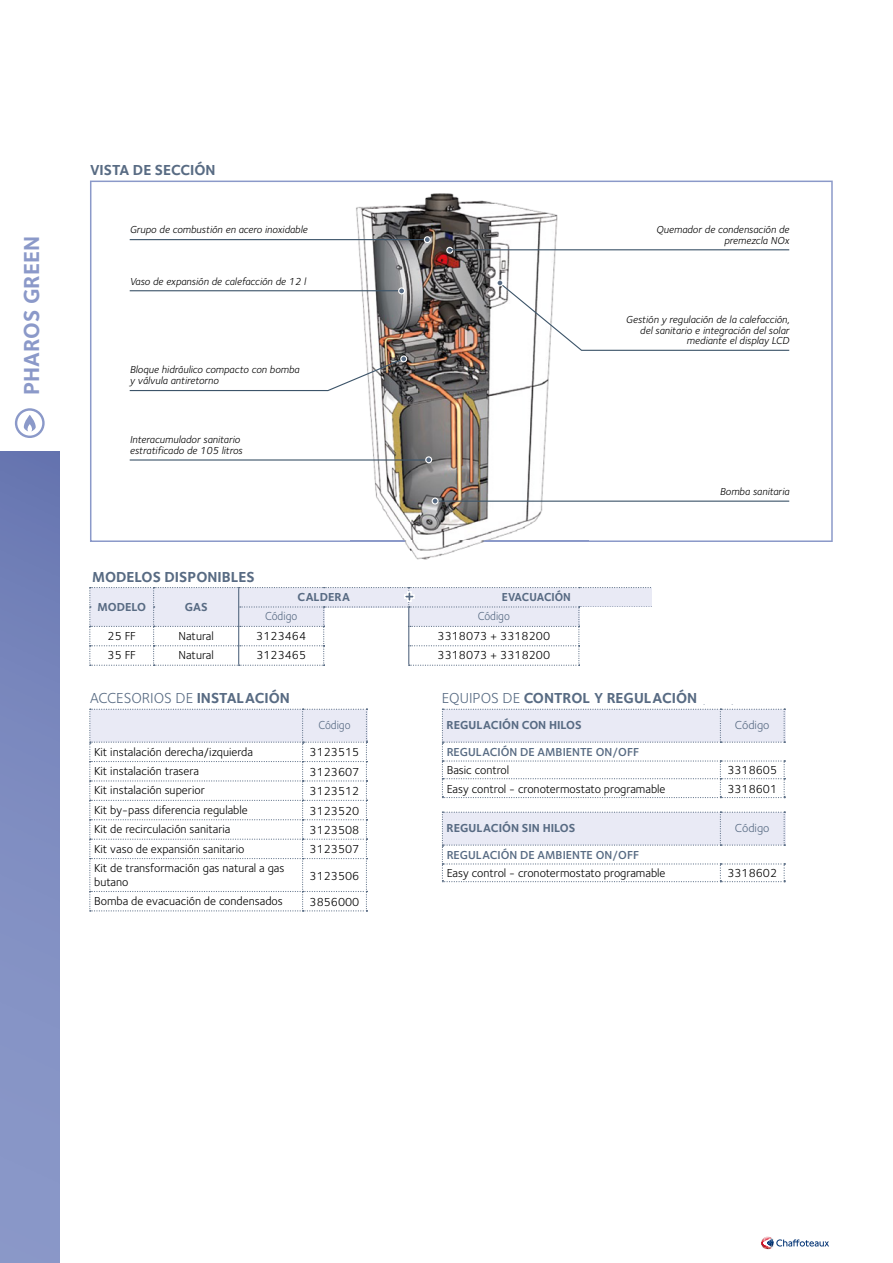
<style>
.page{position:relative;width:893px;height:1263px;background:#fff}
.page>*{position:absolute;margin:0;border:0;box-sizing:border-box;transform-origin:0 0}
.t1{font:700 22.5px "Foundry Sterling";color:#8b99c9}
.t2{font:700 15px "Foundry Sterling";color:#586b83}
.t3{font:15px "Foundry Sterling";color:#586b83}
.t4{font:12px/13.5px "Foundry Sterling";color:#000}
.t5{font:700 12px "Foundry Sterling";color:#586b83}
.t6{font:600 12px "Foundry Sterling";color:#586b83}
.t7{font:12px "Foundry Sterling";color:#586b83;scale:.93 1}
.t8{font:12px "Foundry Sterling";color:#586b83}
.t9{font:700 12px "Foundry Sterling";color:#586b83;scale:.95 1}
.t10{font:italic 10.5px/10.5px "Foundry Sterling";color:#000}
.s1{font-weight:700}
.s2{font-weight:500;font-size:12px}
.s3{font-weight:400}
</style>
<div class="page">
<svg style="left:15px;top:408px;width:30px;height:30px"></svg>
<svg style="left:761px;top:1237px;width:68px;height:13px"></svg>
<img style="left:0;top:451px;width:60px;height:812px">
<svg style="left:90px;top:181px;width:742px;height:361px"></svg>
<img style="left:351px;top:188px;width:238px;height:372px">
<img style="left:351px;top:540px;width:238px;height:2px">
<svg style="left:447px;top:248px;width:5px;height:5px"></svg>
<hr style="left:449px;top:249px;width:340px;height:1px;background:#3c5469">
<hr style="left:130px;top:290px;width:271px;height:1px;background:#3c5469">
<hr style="left:435px;top:501px;width:354px;height:1px;background:#3c5469">
<hr style="left:130px;top:459px;width:299px;height:2px;background:#3c5469">
<hr style="left:130px;top:239px;width:297px;height:1px;background:#3c5469">
<svg style="left:497px;top:281px;width:293px;height:70px"></svg>
<svg style="left:398px;top:287px;width:7px;height:7px"></svg>
<svg style="left:399px;top:289px;width:5px;height:4px"></svg>
<svg style="left:424px;top:236px;width:7px;height:7px"></svg>
<svg style="left:425px;top:237px;width:4px;height:5px"></svg>
<svg style="left:129px;top:357px;width:277px;height:35px"></svg>
<svg style="left:425px;top:456px;width:7px;height:7px"></svg>
<svg style="left:426px;top:457px;width:5px;height:5px"></svg>
<svg style="left:431px;top:498px;width:7px;height:7px"></svg>
<svg style="left:433px;top:499px;width:4px;height:4px"></svg>
<svg style="left:89px;top:709px;width:279px;height:202px"></svg>
<svg style="left:442px;top:709px;width:343px;height:89px"></svg>
<svg style="left:442px;top:812px;width:343px;height:70px"></svg>
<svg style="left:89px;top:587px;width:563px;height:79px"></svg>
<div style="left:325px;top:608px;width:83px;height:61px;background:#fff"></div>
<div style="left:580px;top:608px;width:266px;height:61px;background:#fff"></div>
<h1 class="t1" style="left:18px;top:395px;width:161px;rotate:-90deg">PHAROS GREEN</h1>
<p class="t2" style="left:90px;top:161px;width:127px">VISTA DE SECCIÓN</p>
<p class="t10" style="left:130px;top:225px;width:179px">Grupo de combustión en acero inoxidable</p>
<p class="t10" style="left:130px;top:277px;width:178px">Vaso de expansión de calefacción de 12 l</p>
<p class="t10" style="left:130px;top:366px;width:171px">Bloque hidráulico compacto con bomba y válvula antiretorno</p>
<p class="t10" style="left:130px;top:435px;width:114px">Interacumulador sanitario estratificado de 105 litros</p>
<p class="t2" style="left:92px;top:568px;width:164px">MODELOS DISPONIBLES</p>
<p class="t5" style="left:97px;top:600px;width:50px">MODELO</p>
<p class="t5" style="left:185px;top:600px;width:24px">GAS</p>
<p class="t5" style="left:297px;top:590px;width:54px">CALDERA</p>
<p class="t9" style="left:502px;top:590px;width:74px">EVACUACIÓN</p>
<p class="t7" style="left:265px;top:612px;width:36px">Código</p>
<p class="t7" style="left:478px;top:612px;width:36px">Código</p>
<p class="t4" style="left:108px;top:630px;width:30px">25 FF</p>
<p class="t4" style="left:178px;top:630px;width:37px">Natural</p>
<p class="t4" style="left:256px;top:630px;width:51px">3123464</p>
<p class="t4" style="left:437px;top:630px;width:114px">3318073 + 3318200</p>
<p class="t4" style="left:108px;top:650px;width:30px">35 FF</p>
<p class="t4" style="left:178px;top:650px;width:37px">Natural</p>
<p class="t4" style="left:256px;top:650px;width:51px">3123465</p>
<p class="t4" style="left:437px;top:650px;width:114px">3318073 + 3318200</p>
<p class="t10" style="left:656px;top:226px;width:135px;text-align:right">Quemador de condensación de premezcla NOx</p>
<p class="t10" style="left:625px;top:316px;width:165px;text-align:right">Gestión y regulación de la calefacción, del sanitario e integración del solar mediante el display LCD</p>
<p class="t10" style="left:719px;top:487px;width:71px">Bomba sanitaria</p>
<p class="t3" style="left:90px;top:692px;width:245px">ACCESORIOS DE <span class="s1">INSTALACIÓN</span> <span class="s2">(P. 124)</span></p>
<p class="t2" style="left:442px;top:689px;width:295px"><span class="s3">EQUIPOS DE</span> CONTROL Y REGULACIÓN <span class="s2">(P. 38)</span></p>
<p class="t7" style="left:318px;top:721px;width:36px">Código</p>
<p class="t4" style="left:94px;top:746px;width:160px">Kit instalación derecha/izquierda</p>
<p class="t4" style="left:309px;top:747px;width:51px">3123515</p>
<p class="t4" style="left:94px;top:765px;width:106px">Kit instalación trasera</p>
<p class="t4" style="left:309px;top:766px;width:51px">3123607</p>
<p class="t4" style="left:94px;top:785px;width:112px">Kit instalación superior</p>
<p class="t4" style="left:309px;top:786px;width:51px">3123512</p>
<p class="t4" style="left:94px;top:804px;width:155px">Kit by-pass diferencia regulable</p>
<p class="t4" style="left:309px;top:805px;width:51px">3123520</p>
<p class="t4" style="left:94px;top:824px;width:138px">Kit de recirculación sanitaria</p>
<p class="t4" style="left:309px;top:824px;width:51px">3123508</p>
<p class="t4" style="left:94px;top:843px;width:152px">Kit vaso de expansión sanitario</p>
<p class="t4" style="left:309px;top:844px;width:51px">3123507</p>
<p class="t4" style="left:94px;top:862px;width:192px">Kit de transformación gas natural a gas butano</p>
<p class="t4" style="left:309px;top:870px;width:51px">3123506</p>
<p class="t4" style="left:94px;top:895px;width:190px">Bomba de evacuación de condensados</p>
<p class="t4" style="left:309px;top:896px;width:51px">3856000</p>
<p class="t5" style="left:446px;top:718px;width:136px">REGULACIÓN CON HILOS</p>
<p class="t8" style="left:735px;top:721px;width:36px">Código</p>
<p class="t6" style="left:446px;top:748px;width:194px">REGULACIÓN DE AMBIENTE ON/OFF</p>
<p class="t4" style="left:446px;top:765px;width:64px">Basic control</p>
<p class="t4" style="left:727px;top:765px;width:51px">3318605</p>
<p class="t4" style="left:446px;top:783px;width:220px">Easy control - cronotermostato programable</p>
<p class="t4" style="left:727px;top:783px;width:51px">3318601</p>
<p class="t5" style="left:446px;top:821px;width:130px">REGULACIÓN SIN HILOS</p>
<p class="t8" style="left:735px;top:824px;width:36px">Código</p>
<p class="t6" style="left:446px;top:851px;width:194px">REGULACIÓN DE AMBIENTE ON/OFF</p>
<p class="t4" style="left:446px;top:868px;width:220px">Easy control - cronotermostato programable</p>
<p class="t4" style="left:727px;top:868px;width:51px">3318602</p>
</div>
